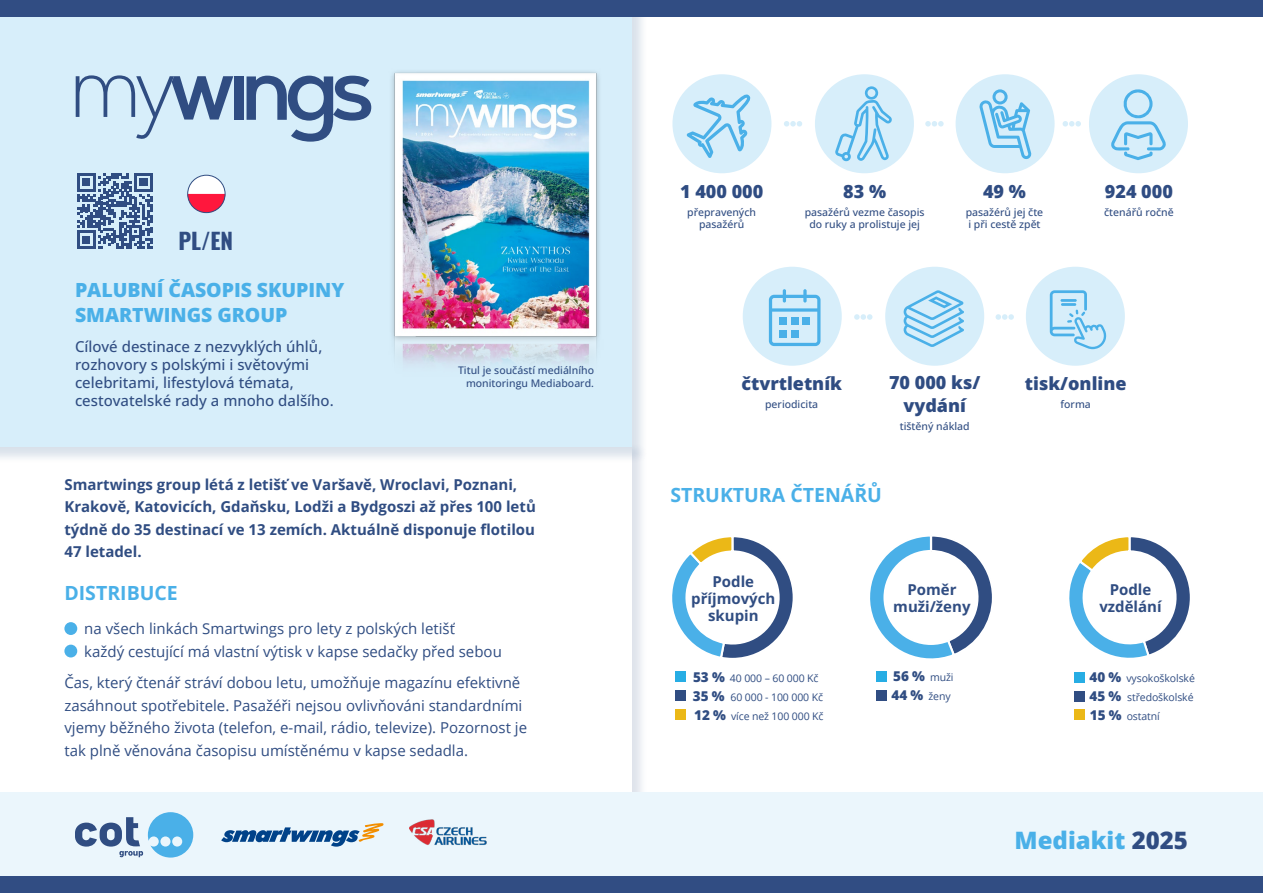
<style>
.page{position:relative;width:1263px;height:893px;background:#fff}
.page>*{position:absolute;margin:0;border:0;box-sizing:border-box;transform-origin:0 0}
.t1{font:800 24px "Open Sans";color:#4ab0e8}
.t2{font:700 22.5px "Oswald";color:#304d82}
.t3{font:800 19.5px/25.5px "Open Sans";letter-spacing:-.005em;color:#4ab0e8}
.t4{font:700 19.5px "Open Sans";color:#4ab0e8}
.t5{font:800 18px/22.4px "Open Sans";color:#2f4c82;text-align:center}
.t6{font:15px/22.5px "Open Sans";color:#304d82}
.t7{font:700 15px/22.5px "Open Sans";color:#304d82;text-align:center}
.t8{font:500 15px/18px "Open Sans";color:#304d82}
.t9{font:500 10.5px/12px "Open Sans";color:#304d82;text-align:center}
.t10{font:10.5px "Open Sans";letter-spacing:-.01em;color:#304d82}
.s1{font-weight:800;font-size:13.5px}
.s2{color:#304d82}
</style>
<div class="page">
<div style="left:0;top:442px;width:648px;height:381px;background:#304d82;opacity:.16"></div>
<div style="left:0;top:442px;width:631px;height:364px;background:#fff"></div>
<div style="left:0;top:792px;width:1263px;height:87px;background:#ebf6fc"></div>
<svg style="left:75px;top:812px;width:118px;height:46px"></svg>
<div style="left:0;top:0;width:648px;height:463px;background:#12457d;opacity:.16"></div>
<div style="left:0;top:0;width:632px;height:447px;background:#d7eefa"></div>
<div style="left:675px;top:671px;width:11px;height:11px;background:#27ade4"></div>
<div style="left:675px;top:690px;width:11px;height:11px;background:#304d82"></div>
<div style="left:675px;top:709px;width:11px;height:11px;background:#ebb817"></div>
<div style="left:876px;top:671px;width:10px;height:10px;background:#27ade4"></div>
<div style="left:876px;top:690px;width:10px;height:10px;background:#304d82"></div>
<img style="left:371px;top:71px;width:228px;height:293px">
<div style="left:234px;top:76px;width:10px;height:44px;background:#304d82"></div>
<svg style="left:247px;top:76px;width:124px;height:66px"></svg>
<svg style="left:76px;top:75px;width:157px;height:64px"></svg>
<svg style="left:221px;top:823px;width:163px;height:24px"></svg>
<div style="left:1074px;top:672px;width:10px;height:10px;background:#27ade4"></div>
<div style="left:1074px;top:691px;width:10px;height:10px;background:#304d82"></div>
<div style="left:1074px;top:709px;width:11px;height:11px;background:#ebb817"></div>
<svg style="left:77px;top:173px;width:75px;height:76px"></svg>
<div style="left:672px;top:74px;width:99px;height:99px;background:#d7eefa;border-radius:50%"></div>
<div style="left:743px;top:267px;width:99px;height:99px;background:#d7eefa;border-radius:50%"></div>
<div style="left:815px;top:74px;width:99px;height:99px;background:#d7eefa;border-radius:50%"></div>
<div style="left:885px;top:267px;width:99px;height:99px;background:#d7eefa;border-radius:50%"></div>
<div style="left:955px;top:74px;width:99px;height:99px;background:#d7eefa;border-radius:50%"></div>
<div style="left:1026px;top:267px;width:99px;height:99px;background:#d7eefa;border-radius:50%"></div>
<div style="left:1089px;top:74px;width:99px;height:99px;background:#d7eefa;border-radius:50%"></div>
<svg style="left:784px;top:121px;width:18px;height:6px"></svg>
<svg style="left:854px;top:314px;width:18px;height:6px"></svg>
<svg style="left:925px;top:121px;width:19px;height:6px"></svg>
<svg style="left:995px;top:314px;width:19px;height:6px"></svg>
<svg style="left:1062px;top:121px;width:19px;height:6px"></svg>
<img style="left:409px;top:819px;width:78px;height:26px">
<svg style="left:672px;top:537px;width:121px;height:121px"></svg>
<svg style="left:870px;top:536px;width:122px;height:123px"></svg>
<svg style="left:1069px;top:537px;width:121px;height:121px"></svg>
<div style="left:188px;top:175px;width:37px;height:38px;background:#fff;border-radius:50%"></div>
<svg style="left:188px;top:194px;width:37px;height:19px"></svg>
<div style="left:187px;top:175px;width:38px;height:38px;border:1px solid #304d82;border-radius:50%"></div>
<div style="left:64px;top:622px;width:13px;height:13px;background:#4ab0e8;border-radius:50%"></div>
<div style="left:64px;top:645px;width:13px;height:12px;background:#4ab0e8;border-radius:50%"></div>
<svg style="left:687px;top:94px;width:64px;height:64px"></svg>
<svg style="left:769px;top:289px;width:51px;height:57px"></svg>
<div style="left:779px;top:317px;width:7px;height:8px;background:#4ab0e8"></div>
<div style="left:791px;top:317px;width:7px;height:8px;background:#4ab0e8"></div>
<div style="left:802px;top:317px;width:8px;height:8px;background:#4ab0e8"></div>
<div style="left:779px;top:330px;width:7px;height:7px;background:#4ab0e8"></div>
<div style="left:791px;top:330px;width:7px;height:7px;background:#4ab0e8"></div>
<svg style="left:903px;top:290px;width:61px;height:57px"></svg>
<svg style="left:1050px;top:290px;width:56px;height:59px"></svg>
<svg style="left:835px;top:86px;width:57px;height:75px"></svg>
<svg style="left:979px;top:89px;width:53px;height:70px"></svg>
<svg style="left:1111px;top:89px;width:55px;height:71px"></svg>
<div style="left:0;top:0;width:1263px;height:16px;background:#314d83"></div>
<div style="left:0;top:876px;width:1263px;height:17px;background:#314d83"></div>
<p class="t2" style="left:178px;top:221px;width:56px">PL/EN</p>
<p class="t3" style="left:75px;top:277px;width:271px">PALUBNÍ ČASOPIS SKUPINY<br>SMARTWINGS GROUP</p>
<p class="t8" style="left:75px;top:338px;width:260px">Cílové destinace z nezvyklých úhlů, rozhovory s polskými i světovými celebritami, lifestylová témata, cestovatelské rady a mnoho dalšího.</p>
<p class="t9" style="left:458px;top:363px;width:137px;line-height:13.5px;text-align:right">Titul je součástí mediálního monitoringu Mediaboard.</p>
<p class="t7" style="left:64px;top:472px;width:473px;text-align:left">Smartwings group létá z letišť ve Varšavě, Wroclavi, Poznani, Krakově, Katovicích, Gdaňsku, Lodži a Bydgoszi až přes 100 letů týdně do 35 destinací ve 13 zemích. Aktuálně disponuje flotilou 47 letadel.</p>
<p class="t4" style="left:64px;top:579px;width:115px">DISTRIBUCE</p>
<p class="t6" style="left:84px;top:617px;width:419px">na všech linkách Smartwings pro lety z polských letišť<br>každý cestující má vlastní výtisk v kapse sedačky před sebou</p>
<p class="t6" style="left:64px;top:671px;width:464px">Čas, který čtenář stráví dobou letu, umožňuje magazínu efektivně zasáhnout spotřebitele. Pasažéři nejsou ovlivňováni standardními vjemy běžného života (telefon, e-mail, rádio, televize). Pozornost je tak plně věnována časopisu umístěnému v kapse sedadla.</p>
<p class="t5" style="left:680px;top:180px;width:85px">1 400 000</p>
<p class="t9" style="left:687px;top:206px;width:70px">přepravených</p>
<p class="t9" style="left:699px;top:218px;width:47px">pasažérů</p>
<p class="t5" style="left:843px;top:180px;width:44px">83 %</p>
<p class="t9" style="left:805px;top:206px;width:121px">pasažérů vezme časopis do ruky a prolistuje jej</p>
<p class="t5" style="left:983px;top:180px;width:44px">49 %</p>
<p class="t9" style="left:966px;top:206px;width:79px;text-align:left">pasažérů jej čte i při cestě zpět</p>
<p class="t5" style="left:1105px;top:180px;width:69px">924 000</p>
<p class="t9" style="left:1104px;top:206px;width:71px">čtenářů ročně</p>
<p class="t5" style="left:741px;top:372px;width:102px">čtvrtletník</p>
<p class="t9" style="left:765px;top:398px;width:55px">periodicita</p>
<p class="t5" style="left:889px;top:371px;width:93px">70 000 ks/ vydání</p>
<p class="t9" style="left:900px;top:419px;width:71px">tištěný náklad</p>
<p class="t4" style="left:670px;top:481px;width:213px">STRUKTURA ČTENÁŘŮ</p>
<p class="t7" style="left:691px;top:573px;width:86px;line-height:17px">Podle příjmových skupin</p>
<p class="t7" style="left:907px;top:578px;width:51px">Poměr</p>
<p class="t7" style="left:893px;top:595px;width:79px">muži/ženy</p>
<p class="t10" style="left:693px;top:671px;width:127px"><span class="s1">53 %</span> 40 000 – 60 000 Kč</p>
<p class="t10" style="left:693px;top:690px;width:132px"><span class="s1">35 %</span> 60 000 - 100 000 Kč</p>
<p class="t10" style="left:694px;top:709px;width:131px"><span class="s1">12 %</span> více než 100 000 Kč</p>
<p class="t10" style="left:893px;top:670px;width:62px"><span class="s1">56 %</span> muži</p>
<p class="t10" style="left:891px;top:689px;width:61px"><span class="s1">44 %</span> ženy</p>
<p class="t5" style="left:1025px;top:372px;width:103px">tisk/online</p>
<p class="t9" style="left:1060px;top:398px;width:32px">forma</p>
<p class="t7" style="left:1110px;top:578px;width:43px">Podle</p>
<p class="t7" style="left:1099px;top:595px;width:64px">vzdělání</p>
<p class="t10" style="left:1089px;top:671px;width:107px"><span class="s1">40 %</span> vysokoškolské</p>
<p class="t10" style="left:1089px;top:690px;width:105px"><span class="s1">45 %</span> středoškolské</p>
<p class="t10" style="left:1090px;top:709px;width:71px"><span class="s1">15 %</span> ostatní</p>
<p class="t1" style="left:1014px;top:824px;width:175px">Mediakit <span class="s2">2025</span></p>
</div>
